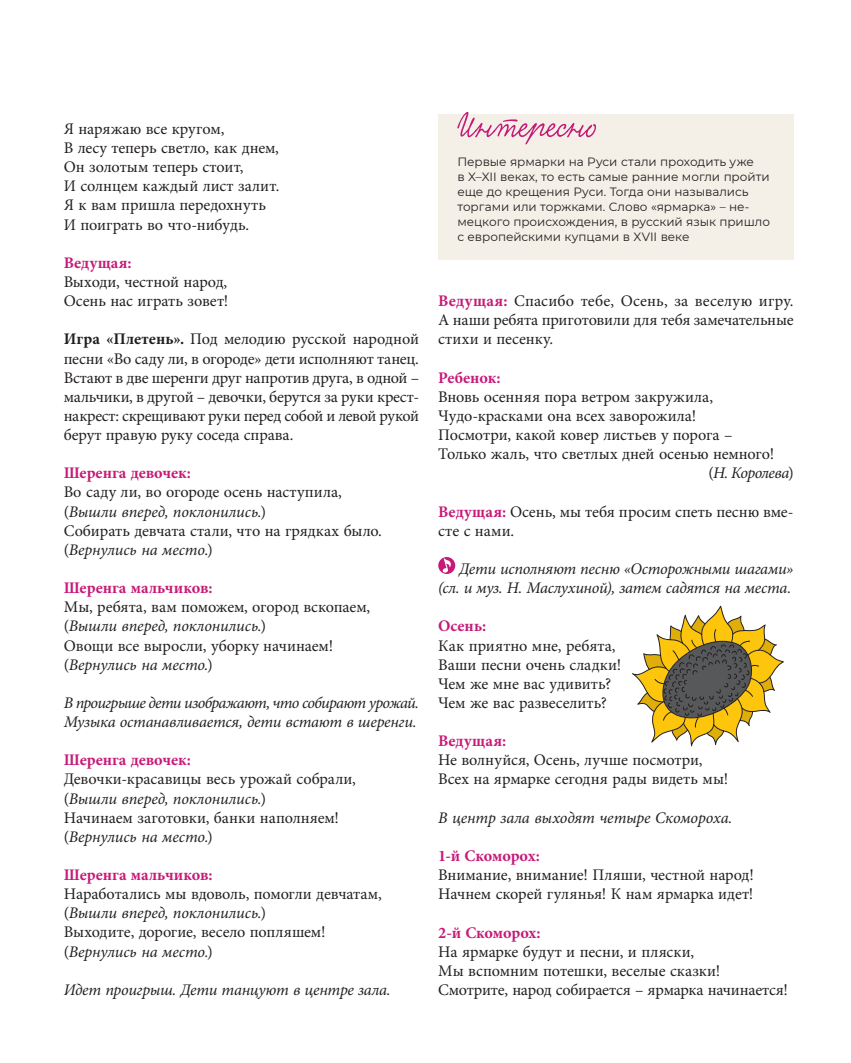
<style>
.page{position:relative;width:851px;height:1063px;background:#fff}
.page>*{position:absolute;margin:0;border:0;box-sizing:border-box;transform-origin:0 0}
.t1{font:16.2px/19.2px "Minion Pro";letter-spacing:-.005em;color:#231f20}
.t2{font:italic 16.2px/19.2px "Minion Pro";letter-spacing:-.02em;color:#231f20}
.t3{font:700 16.2px "Minion Pro";color:#c71a78}
.t4{font:italic 16.2px "Minion Pro";letter-spacing:-.04em;color:#231f20}
.t5{font:12px/15px "Montserrat";letter-spacing:-.005em;color:#231f20}
.s1{font-weight:700}
.s2{font-style:italic}
.s3{font-weight:700;color:#c71a78}
.s4{font-style:normal}
</style>
<div class="page">
<svg style="left:632px;top:605px;width:151px;height:141px"></svg>
<div style="left:438px;top:557px;width:17px;height:17px;background:#c71a78;border-radius:50%"></div>
<svg style="left:442px;top:558px;width:9px;height:15px"></svg>
<div style="left:438px;top:115px;width:355px;height:145px;background:#f4f0e8"></div>
<svg style="left:457px;top:112px;width:139px;height:33px"></svg>
<p class="t1" style="left:64px;top:119px;width:217px">Я наряжаю все кругом,<br>В лесу теперь светло, как днем,<br>Он золотым теперь стоит,<br>И солнцем каждый лист залит.<br>Я к вам пришла передохнуть<br>И поиграть во что-нибудь.</p>
<p class="t3" style="left:64px;top:251px;width:69px">Ведущая:</p>
<p class="t1" style="left:64px;top:272px;width:166px">Выходи, честной народ,<br>Осень нас играть зовет!</p>
<p class="t1" style="left:64px;top:330px;width:357px;text-align:justify"><span class="s1">Игра «Плетень».</span> Под мелодию русской народной песни «Во саду ли, в огороде» дети исполняют танец.<br>Встают в две шеренги друг напротив друга, в одной – мальчики, в другой – девочки, берутся за руки крест&shy;накрест: скрещивают руки перед собой и левой рукой берут правую руку соседа справа.</p>
<p class="t3" style="left:64px;top:462px;width:128px">Шеренга девочек:</p>
<p class="t1" style="left:64px;top:483px;width:319px">Во саду ли, во огороде осень наступила, (<span class="s2">Вышли вперед, поклонились.</span>)<br>Собирать девчата стали, что на грядках было. (<span class="s2">Вернулись на место</span>.)</p>
<p class="t3" style="left:64px;top:577px;width:150px">Шеренга мальчиков:</p>
<p class="t1" style="left:64px;top:598px;width:308px">Мы, ребята, вам поможем, огород вскопаем, (<span class="s2">Вышли вперед, поклонились.</span>)<br>Овощи все выросли, уборку начинаем! (<span class="s2">Вернулись на место.</span>)</p>
<p class="t2" style="left:64px;top:693px;width:356px">В проигрыше дети изображают, что собирают урожай.<br>Музыка останавливается, дети встают в шеренги.</p>
<p class="t3" style="left:64px;top:749px;width:128px">Шеренга девочек:</p>
<p class="t1" style="left:64px;top:770px;width:293px">Девочки-красавицы весь урожай собрали, (<span class="s2">Вышли вперед, поклонились.</span>)<br>Начинаем заготовки, банки наполняем! (<span class="s2">Вернулись на место.</span>)</p>
<p class="t3" style="left:64px;top:864px;width:150px">Шеренга мальчиков:</p>
<p class="t1" style="left:64px;top:885px;width:319px">Наработались мы вдоволь, помогли девчатам, (<span class="s2">Вышли вперед, поклонились.</span>)<br>Выходите, дорогие, весело попляшем! (<span class="s2">Вернулись на место.</span>)</p>
<p class="t2" style="left:64px;top:980px;width:328px">Идет проигрыш. Дети танцуют в центре зала.</p>
<p class="t5" style="left:457px;top:154px;width:314px">Первые ярмарки на Руси стали проходить уже<br>в X–XII веках, то есть самые ранние могли пройти еще до крещения Руси. Тогда они назывались торгами или торжками. Слово «ярмарка» – не&shy;мецкого происхождения, в русский язык пришло с европейскими купцами в XVII веке</p>
<p class="t1" style="left:438px;top:291px;width:357px;text-align:justify"><span class="s3">Ведущая:</span> Спасибо тебе, Осень, за веселую игру.<br>А наши ребята приготовили для тебя замечательные стихи и песенку.</p>
<p class="t3" style="left:438px;top:366px;width:64px">Ребенок:</p>
<p class="t1" style="left:438px;top:387px;width:276px">Вновь осенняя пора ветром закружила,</p>
<p class="t1" style="left:438px;top:406px;width:259px">Чудо-красками она всех заворожила!</p>
<p class="t1" style="left:438px;top:425px;width:295px">Посмотри, какой ковер листьев у порога –</p>
<p class="t1" style="left:438px;top:444px;width:337px">Только жаль, что светлых дней осенью немного!</p>
<p class="t4" style="left:708px;top:462px;width:87px"><span class="s4">(</span>Н. Королева<span class="s4">)</span></p>
<p class="t1" style="left:438px;top:502px;width:357px"><span class="s3">Ведущая:</span> Осень, мы тебя просим спеть песню вме&shy;сте с нами.</p>
<p class="t2" style="left:438px;top:559px;width:356px;text-align:right">Дети исполняют песню «Осторожными шагами» (сл. и муз. Н. Маслухиной), затем садятся на места.</p>
<p class="t3" style="left:438px;top:615px;width:49px">Осень:</p>
<p class="t1" style="left:438px;top:636px;width:184px">Как приятно мне, ребята,<br>Ваши песни очень сладки!<br>Чем же мне вас удивить?<br>Чем же вас развеселить?</p>
<p class="t3" style="left:438px;top:730px;width:69px">Ведущая:</p>
<p class="t1" style="left:438px;top:751px;width:291px">Не волнуйся, Осень, лучше посмотри,<br>Всех на ярмарке сегодня рады видеть мы!</p>
<p class="t2" style="left:438px;top:808px;width:295px">В центр зала выходят четыре Скомороха.</p>
<p class="t3" style="left:438px;top:844px;width:103px">1-й Скоморох:</p>
<p class="t1" style="left:438px;top:865px;width:317px">Внимание, внимание! Пляши, честной народ!<br>Начнем скорей гулянья! К нам ярмарка идет!</p>
<p class="t3" style="left:438px;top:921px;width:104px">2-й Скоморох:</p>
<p class="t1" style="left:438px;top:942px;width:351px">На ярмарке будут и песни, и пляски,<br>Мы вспомним потешки, веселые сказки!<br>Смотрите, народ собирается – ярмарка начинается!</p>
</div>
